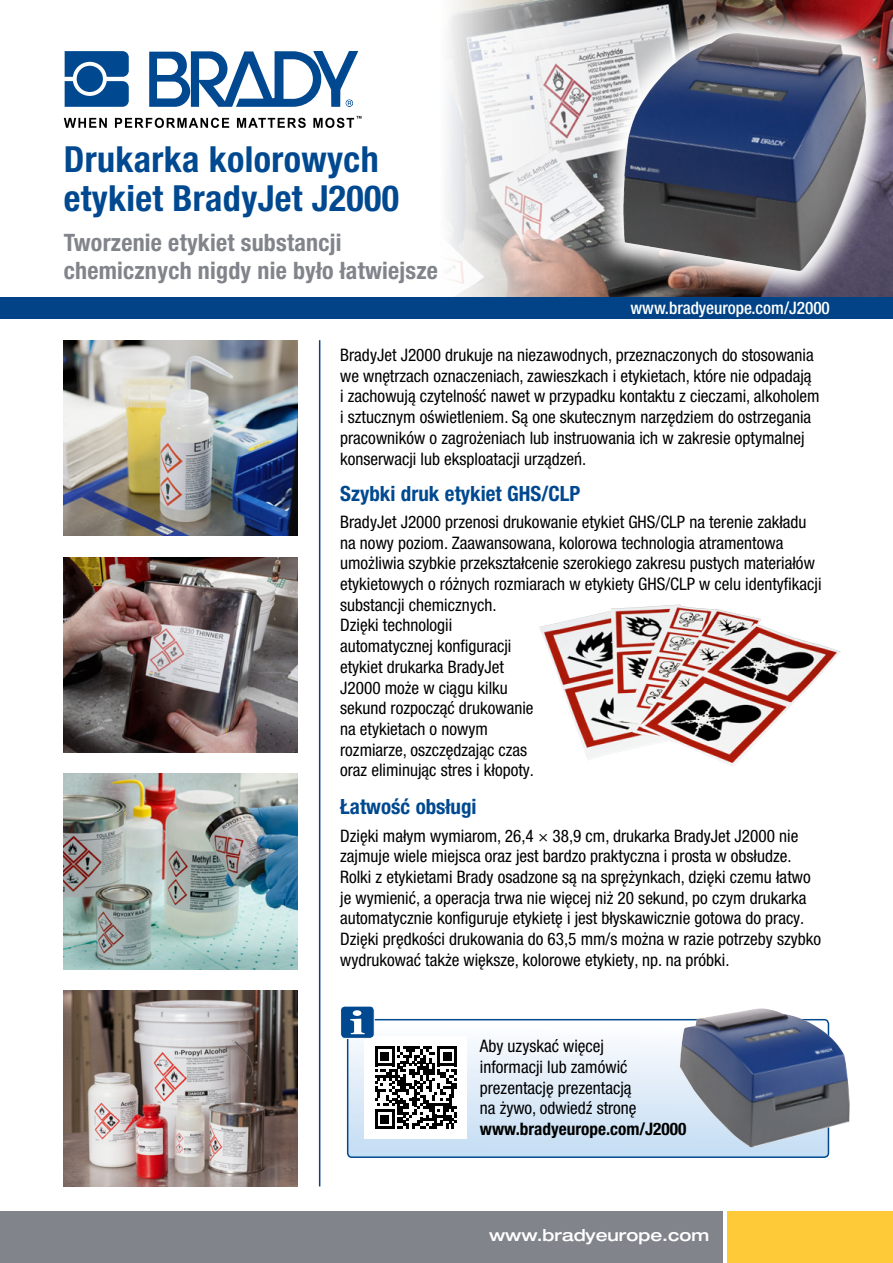
<style>
.page{position:relative;width:893px;height:1263px;background:#fff}
.page>*{position:absolute;margin:0;border:0;box-sizing:border-box;transform-origin:0 0}
.t1{font:700 condensed 36px/39px "Helvetica Neue LT Pro";letter-spacing:.01em;color:#004990}
.t2{font:700 condensed 24px/28.8px "Helvetica Neue LT Pro";letter-spacing:.01em;color:#81848a}
.t3{font:700 condensed 21px "Helvetica Neue LT Pro";color:#004990}
.t4{font:condensed 17.25px/20.7px "Helvetica Neue LT Pro";color:#000}
.t5{font:500 condensed 17.25px "Helvetica Neue LT Pro";color:#fff}
.t6{font:700 condensed 17.25px "Helvetica Neue LT Pro";color:#000}
.t7{font:500 expanded 16.5px "Helvetica Neue LT Pro";color:#fff}
</style>
<div class="page">
<img style="left:438px;top:0;width:125px;height:298px">
<div style="left:0;top:298px;width:893px;height:21px;background:#014386"></div>
<hr style="left:319px;top:340px;width:1px;height:846px;background:#014386">
<div style="left:0;top:1212px;width:723px;height:51px;background:#81848a"></div>
<div style="left:727px;top:1212px;width:166px;height:51px;background:#ffca38"></div>
<svg style="left:65px;top:51px;width:64px;height:56px;background:#2865a1"></svg>
<svg style="left:149px;top:51px;width:209px;height:56px"></svg>
<svg style="left:64px;top:118px;width:43px;height:10px"></svg>
<svg style="left:115px;top:118px;width:114px;height:10px"></svg>
<svg style="left:237px;top:118px;width:69px;height:10px"></svg>
<svg style="left:313px;top:116px;width:48px;height:12px"></svg>
<svg style="left:350px;top:1042px;width:476px;height:113px;background:#dae9f7"></svg>
<div style="left:347px;top:1019px;width:482px;height:139px;border:2px solid #004990;border-radius:4px"></div>
<div style="left:365px;top:1037px;width:102px;height:102px;background:#fff"></div>
<svg style="left:375px;top:1046px;width:82px;height:83px"></svg>
<div style="left:341px;top:1006px;width:33px;height:32px;background:#004990;border-radius:4px"></div>
<div style="left:340px;top:1006px;width:35px;height:33px;border:1px solid #fff;border-radius:4px"></div>
<svg style="left:350px;top:1010px;width:15px;height:24px"></svg>
<img style="left:64px;top:340px;width:234px;height:196px">
<img style="left:64px;top:557px;width:234px;height:196px">
<img style="left:680px;top:1008px;width:169px;height:139px">
<img style="left:563px;top:0;width:330px;height:298px">
<img style="left:623px;top:33px;width:244px;height:238px">
<img style="left:539px;top:604px;width:302px;height:163px">
<img style="left:64px;top:991px;width:234px;height:195px">
<img style="left:64px;top:774px;width:234px;height:195px">
<h1 class="t1" style="left:64px;top:140px;width:337px">Drukarka kolorowych etykiet BradyJet J2000</h1>
<h2 class="t2" style="left:64px;top:228px;width:376px">Tworzenie etykiet substancji chemicznych nigdy nie było łatwiejsze</h2>
<p class="t5" style="left:630px;top:298px;width:201px">www.bradyeurope.com/J2000</p>
<p class="t4" style="left:340px;top:344px;width:481px">BradyJet J2000 drukuje na niezawodnych, przeznaczonych do stosowania we wnętrzach oznaczeniach, zawieszkach i etykietach, które nie odpadają<br>i zachowują czytelność nawet w przypadku kontaktu z cieczami, alkoholem i sztucznym oświetleniem. Są one skutecznym narzędziem do ostrzegania pracowników o zagrożeniach lub instruowania ich w zakresie optymalnej konserwacji lub eksploatacji urządzeń.</p>
<p class="t3" style="left:340px;top:481px;width:242px">Szybki druk etykiet GHS/CLP</p>
<p class="t4" style="left:340px;top:511px;width:483px">BradyJet J2000 przenosi drukowanie etykiet GHS/CLP na terenie zakładu na nowy poziom. Zaawansowana, kolorowa technologia atramentowa umożliwia szybkie przekształcenie szerokiego zakresu pustych materiałów etykietowych o różnych rozmiarach w etykiety GHS/CLP w celu identyfikacji substancji chemicznych.<br>Dzięki technologii<br>automatycznej konfiguracji<br>etykiet drukarka BradyJet<br>J2000 może w ciągu kilku<br>sekund rozpocząć drukowanie<br>na etykietach o nowym<br>rozmiarze, oszczędzając czas<br>oraz eliminując stres i kłopoty.</p>
<p class="t3" style="left:340px;top:794px;width:138px">Łatwość obsługi</p>
<p class="t4" style="left:340px;top:825px;width:482px">Dzięki małym wymiarom, 26,4 × 38,9 cm, drukarka BradyJet J2000 nie zajmuje wiele miejsca oraz jest bardzo praktyczna i prosta w obsłudze.<br>Rolki z etykietami Brady osadzone są na sprężynkach, dzięki czemu łatwo je wymienić, a operacja trwa nie więcej niż 20 sekund, po czym drukarka automatycznie konfiguruje etykietę i jest błyskawicznie gotowa do pracy.<br>Dzięki prędkości drukowania do 63,5 mm/s można w razie potrzeby szybko wydrukować także większe, kolorowe etykiety, np. na próbki.</p>
<p class="t4" style="left:480px;top:1036px;width:158px">Aby uzyskać więcej informacji lub zamówić prezentację prezentacją na żywo, odwiedź stronę</p>
<p class="t6" style="left:480px;top:1119px;width:208px">www.bradyeurope.com/J2000</p>
<p class="t7" style="left:489px;top:1225px;width:222px">www.bradyeurope.com</p>
</div>
